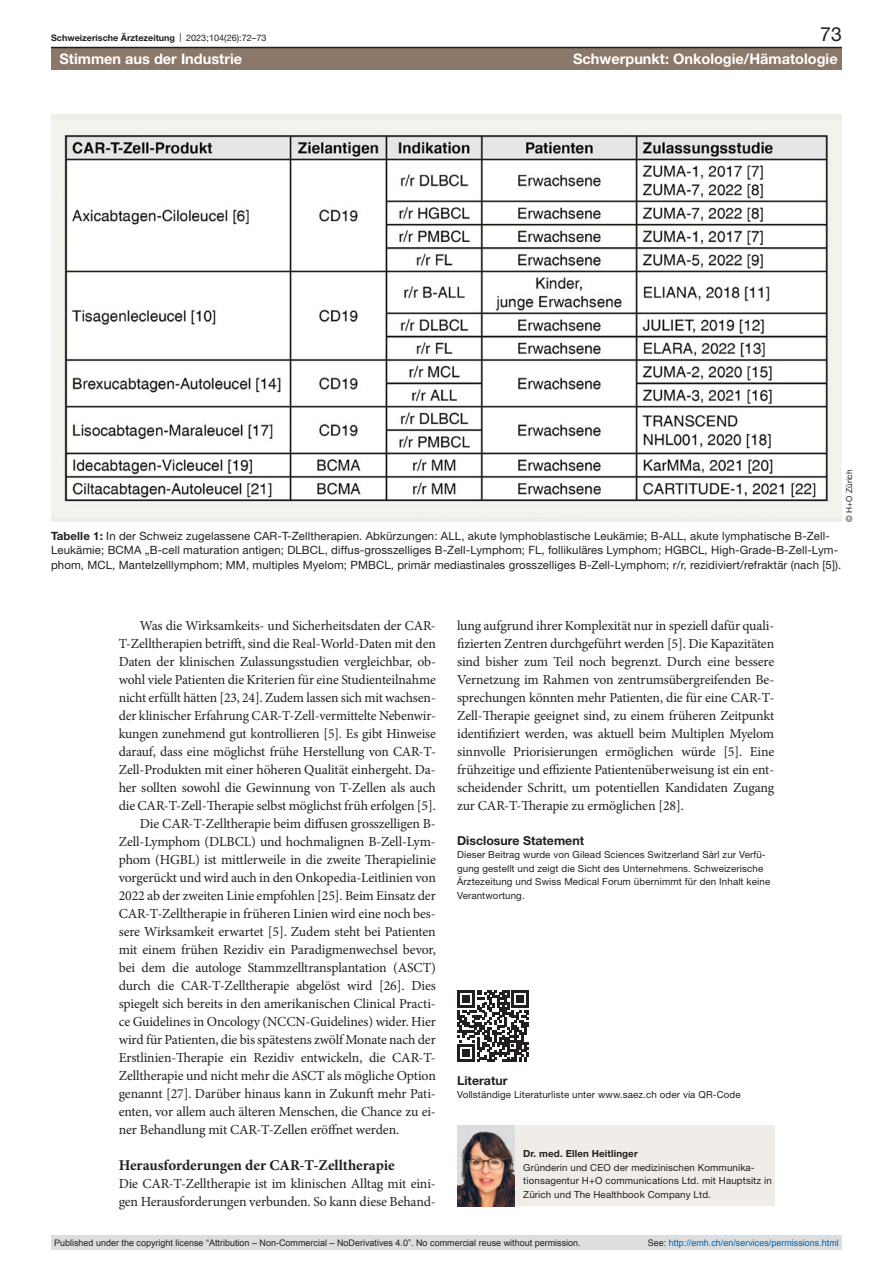
<style>
.page{position:relative;width:893px;height:1263px;background:#fff}
.page>*{position:absolute;margin:0;border:0;box-sizing:border-box;transform-origin:0 0}
.t1{font:19.5px "Helvetica Neue LT Pro";color:#231f20}
.head2{font:700 15px "Minion Pro";letter-spacing:-.005em;color:#231f20}
.t2{font:700 14.55px "Helvetica Neue LT Pro";color:#fff}
.paragraph-indent{font:13.8px/18px "Minion Pro";letter-spacing:-.01em;color:#231f20;text-align:justify}
.paragraph{font:13.8px/18px "Minion Pro";letter-spacing:-.01em;color:#231f20}
.competing-interests{font:700 12.3px "Helvetica Neue LT Pro";color:#231f20}
.online-ref-head{font:700 12.3px "Helvetica Neue LT Pro";color:#231f20}
.figure-caption{font:11.4px/14.2px "Helvetica Neue LT Pro";letter-spacing:.01em;color:#231f20}
.competing-interests-2{font:9.75px/13.5px "Helvetica Neue LT Pro";letter-spacing:.01em;color:#231f20}
.affiliations-small{font:9.75px/13.5px "Helvetica Neue LT Pro";letter-spacing:.01em;color:#231f20}
.online-ref{font:9.75px "Helvetica Neue LT Pro";letter-spacing:.01em;color:#231f20}
.authors-small{font:700 9.75px "Helvetica Neue LT Pro";letter-spacing:.01em;color:#231f20}
.t3{font:9px "Arial";color:#231f20}
.t4{font:9px "Arial";color:#0066b3}
.t5{font:700 9px "Helvetica Neue LT Pro";color:#231f20}
.credits{font:8.25px "Helvetica Neue LT Pro";letter-spacing:.01em;color:#231f20}
.s1{font-weight:400}
.s2{font-weight:700}
.s3{color:#231f20}
</style>
<div class="page">
<div style="left:457px;top:1125px;width:317px;height:81px;background:#f0ece7"></div>
<img style="left:457px;top:1125px;width:58px;height:81px">
<div style="left:51px;top:115px;width:791px;height:407px;background:#f0ece7"></div>
<img style="left:63px;top:133px;width:765px;height:369px">
<div style="left:51px;top:48px;width:791px;height:22px;background:#8b7869"></div>
<hr style="left:51px;top:47px;width:791px;height:1px;background:#231f20">
<svg style="left:457px;top:990px;width:72px;height:72px"></svg>
<div style="left:51px;top:1235px;width:791px;height:15px;background:#dcdddf"></div>
<p class="t5" style="left:51px;top:32px;width:217px">Schweizerische Ärztezeitung <span class="s1">| 2023;104(26):72–73</span></p>
<h1 class="t1" style="left:820px;top:22px;width:23px">73</h1>
<p class="t2" style="left:60px;top:49px;width:184px">Stimmen aus der Industrie</p>
<p class="t2" style="left:573px;top:49px;width:266px">Schwerpunkt: Onkologie/Hämatologie</p>
<p class="credits" style="left:844px;top:522px;width:54px;rotate:-90deg">© H+O Zürich</p>
<p class="figure-caption" style="left:51px;top:529px;width:792px"><span class="s2">Tabelle 1:</span> In der Schweiz zugelassene CAR-T-Zelltherapien. Abkürzungen: ALL, akute lymphoblastische Leukämie; B-ALL, akute lymphatische B-Zell-<br>Leukämie; BCMA „B-cell maturation antigen; DLBCL, diffus-grosszelliges B-Zell-Lymphom; FL, follikuläres Lymphom; HGBCL, High-Grade-B-Zell-Lym&shy;phom, MCL, Mantelzelllymphom; MM, multiples Myelom; PMBCL, primär mediastinales grosszelliges B-Zell-Lymphom; r/r, rezidiviert/refraktär (nach [5]).</p>
<p class="paragraph-indent" style="left:119px;top:617px;width:319px;text-indent:21px">Was die Wirksamkeits- und Sicherheitsdaten der CAR-T-Zelltherapien betrifft, sind die Real-World-Daten mit den Daten der klinischen Zulassungsstudien vergleichbar, ob&shy;wohl viele Patienten die Kriterien für eine Studienteilnahme nicht erfüllt hätten [23, 24]. Zudem lassen sich mit wachsen&shy;der klinischer Erfahrung CAR-T-Zell-vermittelte Nebenwir&shy;kungen zunehmend gut kontrollieren [5]. Es gibt Hinweise darauf, dass eine möglichst frühe Herstellung von CAR-T-Zell-Produkten mit einer höheren Qualität einhergeht. Da&shy;her sollten sowohl die Gewinnung von T-Zellen als auch die CAR-T-Zell-Therapie selbst möglichst früh erfolgen [5].</p>
<p class="paragraph-indent" style="left:119px;top:815px;width:319px;text-indent:21px">Die CAR-T-Zelltherapie beim diffusen grosszelligen B-Zell-Lymphom (DLBCL) und hochmalignen B-Zell-Lym&shy;phom (HGBL) ist mittlerweile in die zweite Therapielinie vorgerückt und wird auch in den Onkopedia-Leitlinien von 2022 ab der zweiten Linie empfohlen [25]. Beim Einsatz der CAR-T-Zelltherapie in früheren Linien wird eine noch bes&shy;sere Wirksamkeit erwartet [5]. Zudem steht bei Patienten mit einem frühen Rezidiv ein Paradigmenwechsel bevor, bei dem die autologe Stammzelltransplantation (ASCT) durch die CAR-T-Zelltherapie abgelöst wird [26]. Dies spiegelt sich bereits in den amerikanischen Clinical Practi&shy;ce Guidelines in Oncology (NCCN-Guidelines) wider. Hier wird für Patienten, die bis spätestens zwölf Monate nach der Erstlinien-Therapie ein Rezidiv entwickeln, die CAR-T-Zelltherapie und nicht mehr die ASCT als mögliche Option genannt [27]. Darüber hinaus kann in Zukunft mehr Pati&shy;enten, vor allem auch älteren Menschen, die Chance zu ei&shy;ner Behandlung mit CAR-T-Zellen eröffnet werden.</p>
<p class="head2" style="left:119px;top:1155px;width:278px">Herausforderungen der CAR-T-Zelltherapie</p>
<p class="paragraph" style="left:119px;top:1175px;width:319px">Die CAR-T-Zelltherapie ist im klinischen Alltag mit eini&shy;gen Herausforderungen verbunden. So kann diese Behand-</p>
<p class="paragraph" style="left:457px;top:617px;width:319px;text-align:justify">lung aufgrund ihrer Komplexität nur in speziell dafür quali&shy;fizierten Zentren durchgeführt werden [5]. Die Kapazitäten sind bisher zum Teil noch begrenzt. Durch eine bessere Vernetzung im Rahmen von zentrumsübergreifenden Be&shy;sprechungen könnten mehr Patienten, die für eine CAR-T-Zell-Therapie geeignet sind, zu einem früheren Zeitpunkt identifiziert werden, was aktuell beim Multiplen Myelom sinnvolle Priorisierungen ermöglichen würde [5]. Eine frühzeitige und effiziente Patientenüberweisung ist ein ent&shy;scheidender Schritt, um potentiellen Kandidaten Zugang zur CAR-T-Therapie zu ermöglichen [28].</p>
<p class="competing-interests" style="left:457px;top:832px;width:128px">Disclosure Statement</p>
<p class="competing-interests-2" style="left:457px;top:848px;width:315px">Dieser Beitrag wurde von Gilead Sciences Switzerland Sàrl zur Verfü&shy;gung gestellt und zeigt die Sicht des Unternehmens. Schweizerische Ärztezeitung und Swiss Medical Forum übernimmt für den Inhalt keine Verantwortung.</p>
<p class="online-ref-head" style="left:457px;top:1072px;width:52px">Literatur</p>
<p class="online-ref" style="left:457px;top:1089px;width:285px">Vollständige Literaturliste unter www.saez.ch oder via QR-Code</p>
<p class="authors-small" style="left:523px;top:1147px;width:116px">Dr. med. Ellen Heitlinger</p>
<p class="affiliations-small" style="left:523px;top:1160px;width:250px">Gründerin und CEO der medizinischen Kommunika&shy;tionsagentur H+O communications Ltd. mit Hauptsitz in<br>Zürich und The Healthbook Company Ltd.</p>
<p class="t3" style="left:54px;top:1237px;width:528px">Published under the copyright license “Attribution – Non-Commercial – NoDerivatives 4.0”. No commercial reuse without permission.</p>
<p class="t4" style="left:648px;top:1237px;width:193px"><span class="s3">See:</span> http://emh.ch/en/services/permissions.html</p>
</div>
